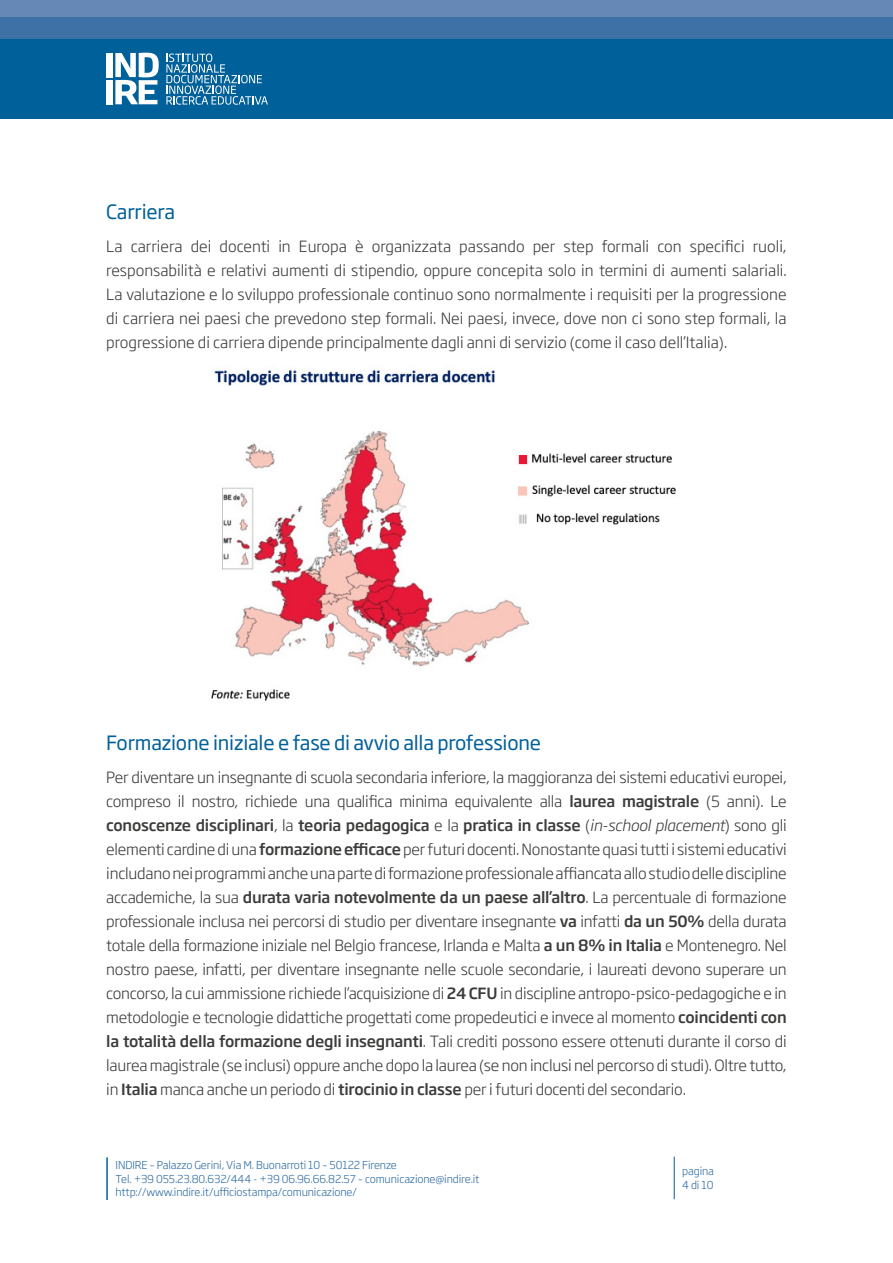
<style>
.page{position:relative;width:893px;height:1263px;background:#fff}
.page>*{position:absolute;margin:0;border:0;box-sizing:border-box;transform-origin:0 0}
.t1{font:19.5px "Soho Gothic Pro";letter-spacing:-.01em;color:#006099}
.t2{font:300 15.3px/24px "Soho Gothic Pro";letter-spacing:-.015em;color:#3c3c3b;text-align:justify}
.t3{font:300 10.8px/13.5px "Soho Gothic Pro";letter-spacing:-.01em;color:#2f6ca2}
.s1{font-weight:500}
.s2{font-style:italic}
</style>
<div class="page">
<hr style="left:106px;top:1157px;width:2px;height:43px;background:#006099">
<hr style="left:674px;top:1157px;width:1px;height:42px;background:#006099">
<div style="left:0;top:38px;width:893px;height:81px;background:#006099"></div>
<div style="left:0;top:17px;width:893px;height:21px;background:#3e72a7"></div>
<div style="left:0;top:0;width:893px;height:17px;background:#6588b6"></div>
<svg style="left:166px;top:54px;width:102px;height:51px"></svg>
<div style="left:106px;top:53px;width:6px;height:24px;background:#fff"></div>
<div style="left:106px;top:80px;width:6px;height:24px;background:#fff"></div>
<svg style="left:115px;top:53px;width:44px;height:51px"></svg>
<img style="left:211px;top:367px;width:465px;height:334px">
<p class="t1" style="left:106px;top:197px;width:70px">Carriera</p>
<p class="t2" style="left:106px;top:233px;width:682px">La carriera dei docenti in Europa è organizzata passando per step formali con specifici ruoli, responsabilità e relativi aumenti di stipendio, oppure concepita solo in termini di aumenti salariali.<br>La valutazione e lo sviluppo professionale continuo sono normalmente i requisiti per la progressione di carriera nei paesi che prevedono step formali. Nei paesi, invece, dove non ci sono step formali, la progressione di carriera dipende principalmente dagli anni di servizio (come il caso dell’Italia).</p>
<p class="t1" style="left:106px;top:728px;width:436px">Formazione iniziale e fase di avvio alla professione</p>
<p class="t2" style="left:106px;top:764px;width:682px">Per diventare un insegnante di scuola secondaria inferiore, la maggioranza dei sistemi educativi europei, compreso il nostro, richiede una qualifica minima equivalente alla <span class="s1">laurea magistrale</span> (5 anni). Le <span class="s1">conoscenze disciplinari</span>, la <span class="s1">teoria pedagogica</span> e la <span class="s1">pratica in classe</span> (<span class="s2">in-school placement</span>) sono gli elementi cardine di una <span class="s1">formazione efficace</span> per futuri docenti. Nonostante quasi tutti i sistemi educativi includano nei programmi anche una parte di formazione professionale affiancata allo studio delle discipline accademiche, la sua <span class="s1">durata varia notevolmente da un paese all’altro</span>. La percentuale di formazione professionale inclusa nei percorsi di studio per diventare insegnante <span class="s1">va</span> infatti <span class="s1">da un 50%</span> della durata totale della formazione iniziale nel Belgio francese, Irlanda e Malta <span class="s1">a un 8% in Italia</span> e Montenegro. Nel nostro paese, infatti, per diventare insegnante nelle scuole secondarie, i laureati devono superare un concorso, la cui ammissione richiede l’acquisizione di <span class="s1">24 CFU</span> in discipline antropo-psico-pedagogiche e in metodologie e tecnologie didattiche progettati come propedeutici e invece al momento <span class="s1">coincidenti con la totalità della formazione degli insegnanti</span>. Tali crediti possono essere ottenuti durante il corso di laurea magistrale (se inclusi) oppure anche dopo la laurea (se non inclusi nel percorso di studi). Oltre tutto, in <span class="s1">Italia</span> manca anche un periodo di <span class="s1">tirocinio in classe</span> per i futuri docenti del secondario.</p>
<p class="t3" style="left:116px;top:1158px;width:365px">INDIRE – Palazzo Gerini, Via M. Buonarroti 10 – 50122 Firenze<br>Tel. +39 055.23.80.632/444 - +39 06.96.66.82.57 – comunicazione@indire.it http://www.indire.it/ufficiostampa/comunicazione/</p>
<p class="t3" style="left:682px;top:1164px;width:33px">pagina<br>4 di 10</p>
</div>
